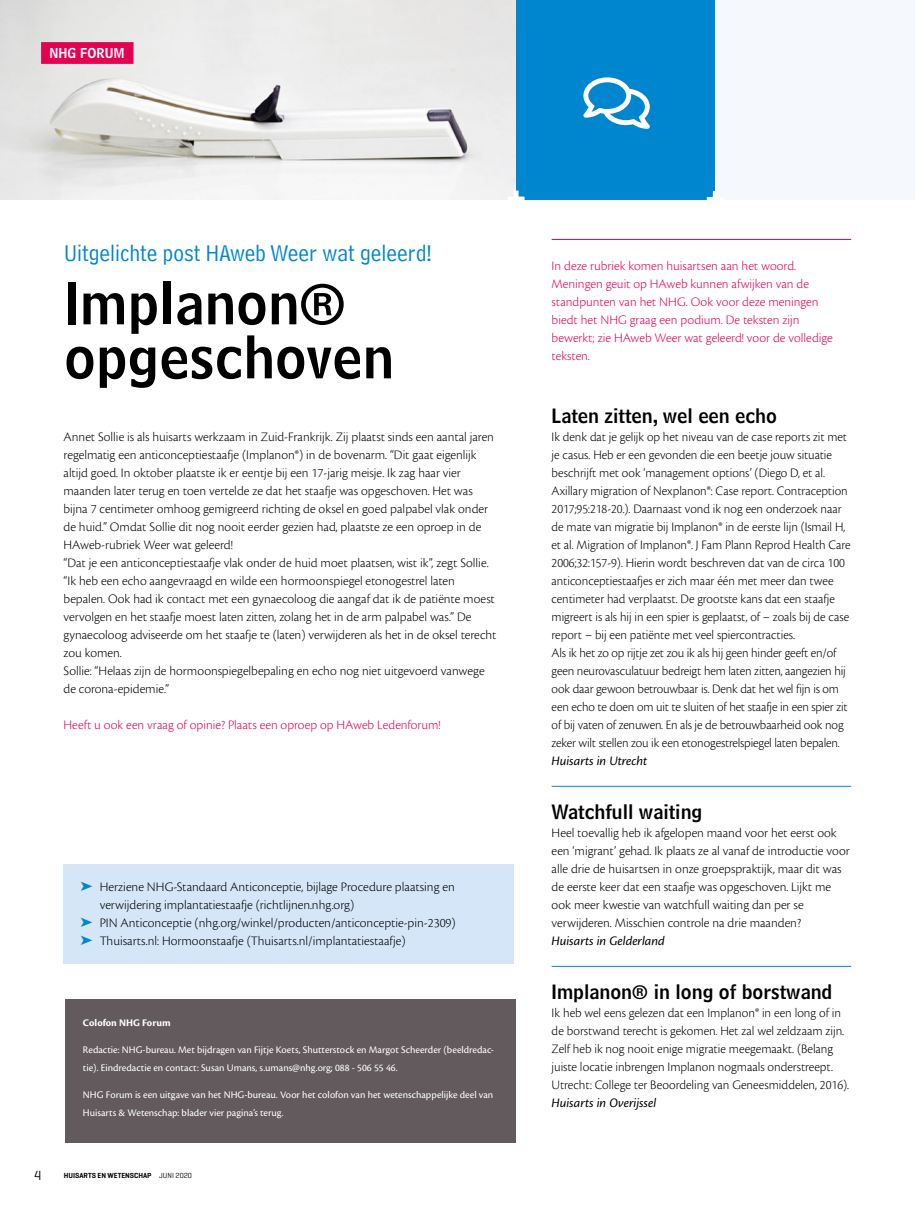
<style>
.page{position:relative;width:915px;height:1212px;background:#fff}
.page>*{position:absolute;margin:0;border:0;box-sizing:border-box;transform-origin:0 0}
.Title_kop-groot-zwar{font:57px/54px "Bell Centennial Std Name Num";color:#000}
.Title_kop-uitgelicht{font:24px "Bell Centennial Std Address";color:#0086ce}
.SectionHeading_3_kop{font:19.5px "Bell Centennial Std Name Num";color:#000}
.Para_platte_tekst{font:300 13.5px/18px "Cronos Pro";color:#000}
.Para_platte_tekst-2{font:300 13.5px/18px "Cronos Pro";color:#e50051}
.Author_naam_schrijve{font:italic 13.5px "Cronos Pro";letter-spacing:-.005em;color:#000}
.Category_nhg-forum-t{font:13.5px "Bell Centennial Std Name Num";color:#fff}
.NoXML_paginacijfer_L{font:13.5px "Geogrotesque";color:#000}
.Para_colofon-tekst{font:10.5px/18px "Cronos Pro";color:#fff}
.SectionHeading_1_col{font:700 10.5px "Cronos Pro";letter-spacing:.005em;color:#fff}
.Dateline_voetregel_L{font:600 7.5px "Geogrotesque";color:#000}
.s1{color:#0086ce}
.s2{font-weight:400}
</style>
<div class="page">
<div style="left:715px;top:0;width:199px;height:200px;background:#f5f9fd"></div>
<div style="left:515px;top:0;width:200px;height:200px;background:#0086ce"></div>
<svg style="left:583px;top:77px;width:66px;height:52px"></svg>
<svg style="left:706px;top:191px;width:9px;height:9px"></svg>
<div style="left:65px;top:999px;width:450px;height:144px;background:#625a5d"></div>
<hr style="left:551px;top:786px;width:299px;height:1px;background:#0086ce">
<hr style="left:551px;top:966px;width:299px;height:1px;background:#0086ce">
<hr style="left:551px;top:239px;width:299px;height:1px;background:#e50051">
<img style="left:0;top:0;width:515px;height:199px">
<svg style="left:507px;top:191px;width:17px;height:9px"></svg>
<div style="left:63px;top:864px;width:451px;height:99px;background:#d4e6f7"></div>
<div style="left:41px;top:42px;width:92px;height:22px;background:#e50051"></div>
<p class="Category_nhg-forum-t" style="left:49px;top:45px;width:77px">NHG FORUM</p>
<p class="Title_kop-uitgelicht" style="left:64px;top:239px;width:369px">Uitgelichte post HAweb Weer wat geleerd!</p>
<p class="Title_kop-groot-zwar" style="left:64px;top:276px;width:331px">Implanon® opgeschoven</p>
<p class="Para_platte_tekst" style="left:63px;top:428px;width:432px">Annet Sollie is als huisarts werkzaam in Zuid-Frankrijk. Zij plaatst sinds een aantal jaren regelmatig een anticonceptiestaafje (Implanon®) in de bovenarm. “Dit gaat eigenlijk altijd goed. In oktober plaatste ik er eentje bij een 17-jarig meisje. Ik zag haar vier maanden later terug en toen vertelde ze dat het staafje was opgeschoven. Het was bijna 7 centimeter omhoog gemigreerd richting de oksel en goed palpabel vlak onder de huid.” Omdat Sollie dit nog nooit eerder gezien had, plaatste ze een oproep in de HAweb-rubriek Weer wat geleerd!</p>
<p class="Para_platte_tekst" style="left:63px;top:554px;width:434px">“Dat je een anticonceptiestaafje vlak onder de huid moet plaatsen, wist ik”, zegt Sollie. “Ik heb een echo aangevraagd en wilde een hormoonspiegel etonogestrel laten bepalen. Ook had ik contact met een gynaecoloog die aangaf dat ik de patiënte moest vervolgen en het staafje moest laten zitten, zolang het in de arm palpabel was.” De gynaecoloog adviseerde om het staafje te (laten) verwijderen als het in de oksel terecht zou komen.</p>
<p class="Para_platte_tekst" style="left:63px;top:662px;width:422px">Sollie: “Helaas zijn de hormoonspiegelbepaling en echo nog niet uitgevoerd vanwege de corona-epidemie.”</p>
<p class="Para_platte_tekst-2" style="left:63px;top:716px;width:378px">Heeft u ook een vraag of opinie? Plaats een oproep op HAweb Ledenforum!</p>
<p class="Para_platte_tekst" style="left:100px;top:878px;width:356px;text-indent:-19px"><span class="s1">➤</span> Herziene NHG-Standaard Anticonceptie, bijlage Procedure plaatsing en verwijdering implantatiestaafje (richtlijnen.nhg.org)</p>
<p class="Para_platte_tekst" style="left:81px;top:914px;width:376px"><span class="s1">➤</span> PIN Anticonceptie (nhg.org/winkel/producten/anticonceptie-pin-2309)</p>
<p class="Para_platte_tekst" style="left:81px;top:932px;width:326px"><span class="s1">➤</span> Thuisarts.nl: Hormoonstaafje (Thuisarts.nl/implantatiestaafje)</p>
<p class="SectionHeading_1_col" style="left:83px;top:1017px;width:89px">Colofon NHG Forum</p>
<p class="Para_colofon-tekst" style="left:83px;top:1041px;width:412px">Redactie: NHG-bureau. Met bijdragen van Fijtje Koets, Shutterstock en Margot Scheerder (beeldredac&shy;tie). Eindredactie en contact: Susan Umans, s.umans@nhg.org; 088 - 506 55 46.</p>
<p class="Para_colofon-tekst" style="left:83px;top:1086px;width:412px">NHG Forum is een uitgave van het NHG-bureau. Voor het colofon van het wetenschappelijke deel van<br>Huisarts &amp; Wetenschap: blader vier pagina’s terug.</p>
<p class="NoXML_paginacijfer_L" style="left:34px;top:1166px;width:9px">4</p>
<p class="Dateline_voetregel_L" style="left:64px;top:1171px;width:129px">HUISARTS EN WETENSCHAP <span class="s2">JUNI 2020</span></p>
<p class="Para_platte_tekst-2" style="left:551px;top:257px;width:283px">In deze rubriek komen huisartsen aan het woord.<br>Meningen geuit op HAweb kunnen afwijken van de standpunten van het NHG. Ook voor deze meningen biedt het NHG graag een podium. De teksten zijn bewerkt; zie HAweb Weer wat geleerd! voor de volledige teksten.</p>
<p class="SectionHeading_3_kop" style="left:551px;top:404px;width:227px">Laten zitten, wel een echo</p>
<p class="Para_platte_tekst" style="left:551px;top:428px;width:300px">Ik denk dat je gelijk op het niveau van de case reports zit met je casus. Heb er een gevonden die een beetje jouw situatie beschrijft met ook ‘management options’ (Diego D, et al.<br>Axillary migration of Nexplanon®: Case report. Contraception 2017;95:218-20.). Daarnaast vond ik nog een onderzoek naar de mate van migratie bij Implanon® in de eerste lijn (Ismail H, et al. Migration of Implanon®. J Fam Plann Reprod Health Care 2006;32:157-9). Hierin wordt beschreven dat van de circa 100 anticonceptiestaafjes er zich maar één met meer dan twee centimeter had verplaatst. De grootste kans dat een staafje migreert is als hij in een spier is geplaatst, of – zoals bij de case report – bij een patiënte met veel spiercontracties.</p>
<p class="Para_platte_tekst" style="left:551px;top:644px;width:297px">Als ik het zo op rijtje zet zou ik als hij geen hinder geeft en/of geen neurovasculatuur bedreigt hem laten zitten, aangezien hij ook daar gewoon betrouwbaar is. Denk dat het wel fijn is om een echo te doen om uit te sluiten of het staafje in een spier zit of bij vaten of zenuwen. En als je de betrouwbaarheid ook nog zeker wilt stellen zou ik een etonogestrelspiegel laten bepalen.</p>
<p class="Author_naam_schrijve" style="left:551px;top:753px;width:97px">Huisarts in Utrecht</p>
<p class="SectionHeading_3_kop" style="left:551px;top:800px;width:152px">Watchfull waiting</p>
<p class="Para_platte_tekst" style="left:551px;top:824px;width:299px">Heel toevallig heb ik afgelopen maand voor het eerst ook een ‘migrant’ gehad. Ik plaats ze al vanaf de introductie voor alle drie de huisartsen in onze groepspraktijk, maar dit was de eerste keer dat een staafje was opgeschoven. Lijkt me ook meer kwestie van watchfull waiting dan per se verwijderen. Misschien controle na drie maanden?</p>
<p class="Author_naam_schrijve" style="left:551px;top:933px;width:115px">Huisarts in Gelderland</p>
<p class="SectionHeading_3_kop" style="left:551px;top:980px;width:282px">Implanon® in long of borstwand</p>
<p class="Para_platte_tekst" style="left:551px;top:1004px;width:299px">Ik heb wel eens gelezen dat een Implanon® in een long of in de borstwand terecht is gekomen. Het zal wel zeldzaam zijn.<br>Zelf heb ik nog nooit enige migratie meegemaakt. (Belang juiste locatie inbrengen Implanon nogmaals onderstreept.<br>Utrecht: College ter Beoordeling van Geneesmiddelen, 2016).</p>
<p class="Author_naam_schrijve" style="left:551px;top:1095px;width:106px">Huisarts in Overijssel</p>
</div>
